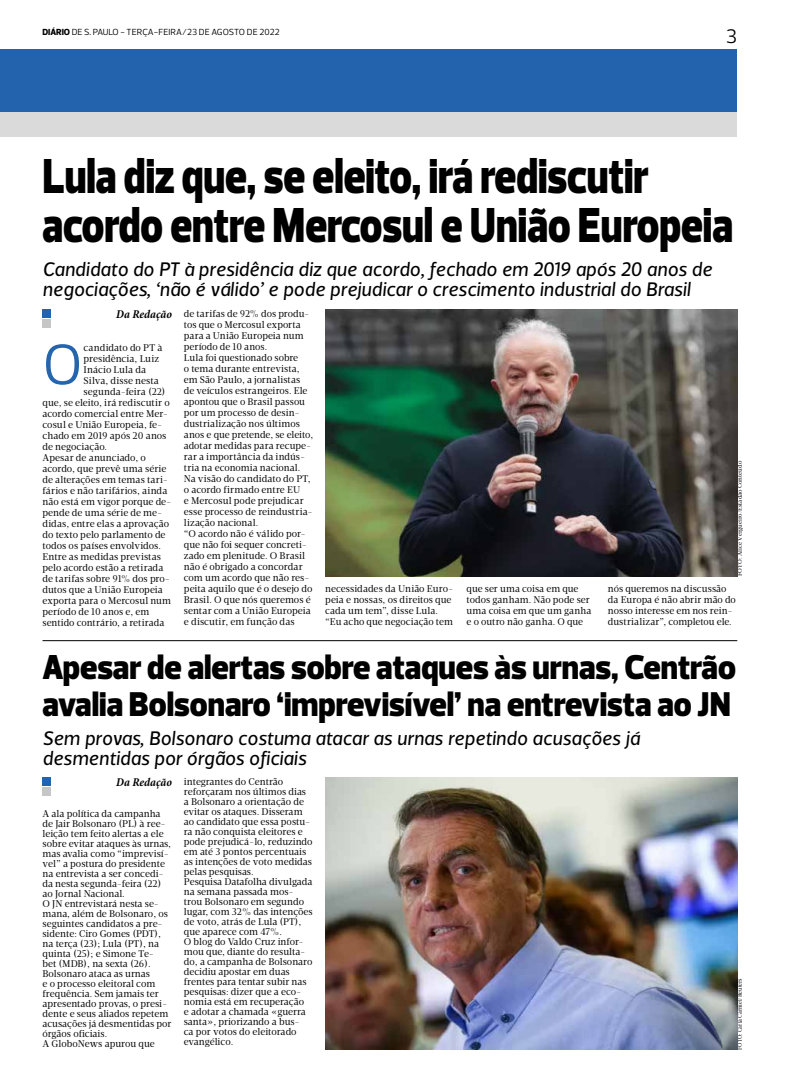
<style>
.page{position:relative;width:794px;height:1078px;background:#fff}
.page>*{position:absolute;margin:0;border:0;box-sizing:border-box;transform-origin:0 0}
.t1{font:58px "Prelo";color:#2565ae}
.t2{font:900 50px/49px "Prelo";color:#000;scale:.82 1}
.t3{font:900 35px/37px "Prelo";color:#000;scale:.93 1}
.t4{font:italic 20px/20px "Velino Sans";color:#000}
.t5{font:20px "Prelo";color:#000}
.t6{font:italic 700 condensed 12px "Minion Pro";letter-spacing:-.005em;color:#000}
.t7{font:10px/10px "Velino Text";color:#000;scale:.95 1}
.t8{font:10px/11px "Velino Text";color:#000;scale:.94 1}
.t9{font:9px "Prelo";color:#000}
.t10{font:6px "Velino Text";color:#000}
.t11{font:6px "Velino Text";color:#000;scale:.9 1}
.s1{font-weight:800}
</style>
<div class="page">
<div style="left:0;top:50px;width:737px;height:62px;background:#2363ad"></div>
<div style="left:0;top:112px;width:737px;height:25px;background:#dadada"></div>
<div style="left:43px;top:319px;width:8px;height:9px;background:#c6c6c6"></div>
<div style="left:43px;top:309px;width:8px;height:8px;background:#2464ae"></div>
<hr style="left:43px;top:640px;width:694px;height:1px;background:#000">
<div style="left:43px;top:787px;width:8px;height:8px;background:#c6c6c6"></div>
<div style="left:43px;top:777px;width:8px;height:8px;background:#2464ae"></div>
<img style="left:325px;top:309px;width:412px;height:267px">
<img style="left:325px;top:777px;width:412px;height:272px">
<p class="t9" style="left:43px;top:27px;width:239px"><span class="s1">DIÁRIO</span> DE S. PAULO - TERÇA-FEIRA/23 DE AGOSTO DE 2022</p>
<h3 class="t5" style="left:726px;top:24px;width:13px">3</h3>
<h2 class="t2" style="left:43px;top:152px;width:843px">Lula diz que, se eleito, irá rediscutir acordo entre Mercosul e União Europeia</h2>
<h3 class="t4" style="left:43px;top:259px;width:671px">Candidato do PT à presidência diz que acordo, fechado em 2019 após 20 anos de negociações, ‘não é válido’ e pode prejudicar o crescimento industrial do Brasil</h3>
<p class="t6" style="left:116px;top:306px;width:57px">Da Redação</p>
<p class="t7" style="left:84px;top:342px;width:84px">candidato do PT à</p>
<p class="t7" style="left:84px;top:353px;width:81px">presidência, Luiz</p>
<p class="t7" style="left:84px;top:364px;width:67px">Inácio Lula da</p>
<p class="t7" style="left:84px;top:375px;width:81px">Silva, disse nesta</p>
<p class="t7" style="left:84px;top:386px;width:88px">segunda-feira (22)</p>
<p class="t7" style="left:43px;top:397px;width:135px">que, se eleito, irá rediscutir o</p>
<p class="t7" style="left:43px;top:408px;width:133px">acordo comercial entre Mer-</p>
<p class="t7" style="left:43px;top:419px;width:128px">cosul e União Europeia, fe-</p>
<p class="t7" style="left:43px;top:430px;width:132px">chado em 2019 após 20 anos</p>
<p class="t7" style="left:43px;top:441px;width:69px">de negociação.</p>
<p class="t7" style="left:43px;top:452px;width:110px">Apesar de anunciado, o</p>
<p class="t7" style="left:43px;top:463px;width:132px">acordo, que prevê uma série</p>
<p class="t7" style="left:43px;top:474px;width:133px">de alterações em temas tari-</p>
<p class="t7" style="left:43px;top:485px;width:133px">fários e não tarifários, ainda</p>
<p class="t7" style="left:43px;top:496px;width:137px">não está em vigor porque de-</p>
<p class="t7" style="left:43px;top:507px;width:128px">pende de uma série de me-</p>
<p class="t7" style="left:43px;top:518px;width:135px">didas, entre elas a aprovação</p>
<p class="t7" style="left:43px;top:529px;width:131px">do texto pelo parlamento de</p>
<p class="t7" style="left:43px;top:540px;width:126px">todos os países envolvidos.</p>
<p class="t7" style="left:43px;top:551px;width:126px">Entre as medidas previstas</p>
<p class="t7" style="left:43px;top:562px;width:129px">pelo acordo estão a retirada</p>
<p class="t7" style="left:43px;top:573px;width:136px">de tarifas sobre 91% dos pro-</p>
<p class="t7" style="left:43px;top:584px;width:128px">dutos que a União Europeia</p>
<p class="t8" style="left:43px;top:594px;width:138px">exporta para o Mercosul num</p>
<p class="t8" style="left:43px;top:605px;width:115px">período de 10 anos e, em</p>
<p class="t8" style="left:43px;top:616px;width:131px">sentido contrário, a retirada</p>
<h1 class="t1" style="left:43px;top:329px;width:42px">O</h1>
<p class="t8" style="left:184px;top:308px;width:139px">de tarifas de 92% dos produ&shy;tos que o Mercosul exporta para a União Europeia num período de 10 anos.<br>Lula foi questionado sobre<br>o tema durante entrevista, em São Paulo, a jornalistas de veículos estrangeiros. Ele apontou que o Brasil passou por um processo de desin&shy;dustrialização nos últimos anos e que pretende, se eleito, adotar medidas para recupe&shy;rar a importância da indús&shy;tria na economia nacional.<br>Na visão do candidato do PT, o acordo firmado entre EU<br>e Mercosul pode prejudicar esse processo de reindustria&shy;lização nacional.<br>“O acordo não é válido por&shy;que não foi sequer concreti&shy;zado em plenitude. O Brasil não é obrigado a concordar com um acordo que não res&shy;peita aquilo que é o desejo do<br>Brasil. O que nós queremos é sentar com a União Europeia e discutir, em função das</p>
<p class="t10" style="left:736px;top:576px;width:117px;rotate:-90deg">FOTO: Alice Vergueiro/Estadão Conteúdo</p>
<p class="t7" style="left:325px;top:583px;width:136px;line-height:11px">necessidades da União Euro&shy;peia e nossas, os direitos que cada um tem”, disse Lula. “Eu acho que negociação tem</p>
<p class="t8" style="left:466px;top:583px;width:134px">que ser uma coisa em que todos ganham. Não pode ser uma coisa em que um ganha e o outro não ganha. O que</p>
<p class="t8" style="left:608px;top:583px;width:138px">nós queremos na discussão da Europa é não abrir mão do nosso interesse em nos rein&shy;dustrializar”, completou ele.</p>
<h3 class="t3" style="left:43px;top:649px;width:747px">Apesar de alertas sobre ataques às urnas, Centrão avalia Bolsonaro ‘imprevisível’ na entrevista ao JN</h3>
<h3 class="t4" style="left:43px;top:728px;width:598px">Sem provas, Bolsonaro costuma atacar as urnas repetindo acusações já desmentidas por órgãos oficiais</h3>
<p class="t6" style="left:116px;top:773px;width:57px">Da Redação</p>
<p class="t7" style="left:43px;top:808px;width:137px">A ala política da campanha de Jair Bolsonaro (PL) à ree&shy;leição tem feito alertas a ele sobre evitar ataques às urnas, mas avalia como “imprevisí&shy;vel” a postura do presidente na entrevista a ser concedi&shy;da nesta segunda-feira (22) ao Jornal Nacional.<br>O JN entrevistará nesta se&shy;mana, além de Bolsonaro, os seguintes candidatos a pre&shy;sidente: Ciro Gomes (PDT), na terça (23); Lula (PT), na quinta (25); e Simone Te-<br>bet (MDB), na sexta (26).<br>Bolsonaro ataca as urnas<br>e o processo eleitoral com frequência. Sem jamais ter apresentado provas, o presi&shy;dente e seus aliados repetem acusações já desmentidas por órgãos oficiais.<br>A GloboNews apurou que</p>
<p class="t7" style="left:184px;top:776px;width:137px">integrantes do Centrão reforçaram nos últimos dias a Bolsonaro a orientação de evitar os ataques. Disseram ao candidato que essa postu&shy;ra não conquista eleitores e pode prejudicá-lo, reduzindo em até 3 pontos percentuais as intenções de voto medidas pelas pesquisas.<br>Pesquisa Datafolha divulgada na semana passada mos&shy;trou Bolsonaro em segundo lugar, com 32% das intenções de voto, atrás de Lula (PT), que aparece com 47%.<br>O blog do Valdo Cruz infor&shy;mou que, diante do resulta&shy;do, a campanha de Bolsonaro decidiu apostar em duas frentes para tentar subir nas pesquisas: dizer que a eco&shy;nomia está em recuperação<br>e adotar a chamada «guerra santa», priorizando a bus-<br>ca por votos do eleitorado evangélico.</p>
<p class="t11" style="left:736px;top:1049px;width:81px;rotate:-90deg">FOTO: Carla Carniel/Reuters</p>
</div>
